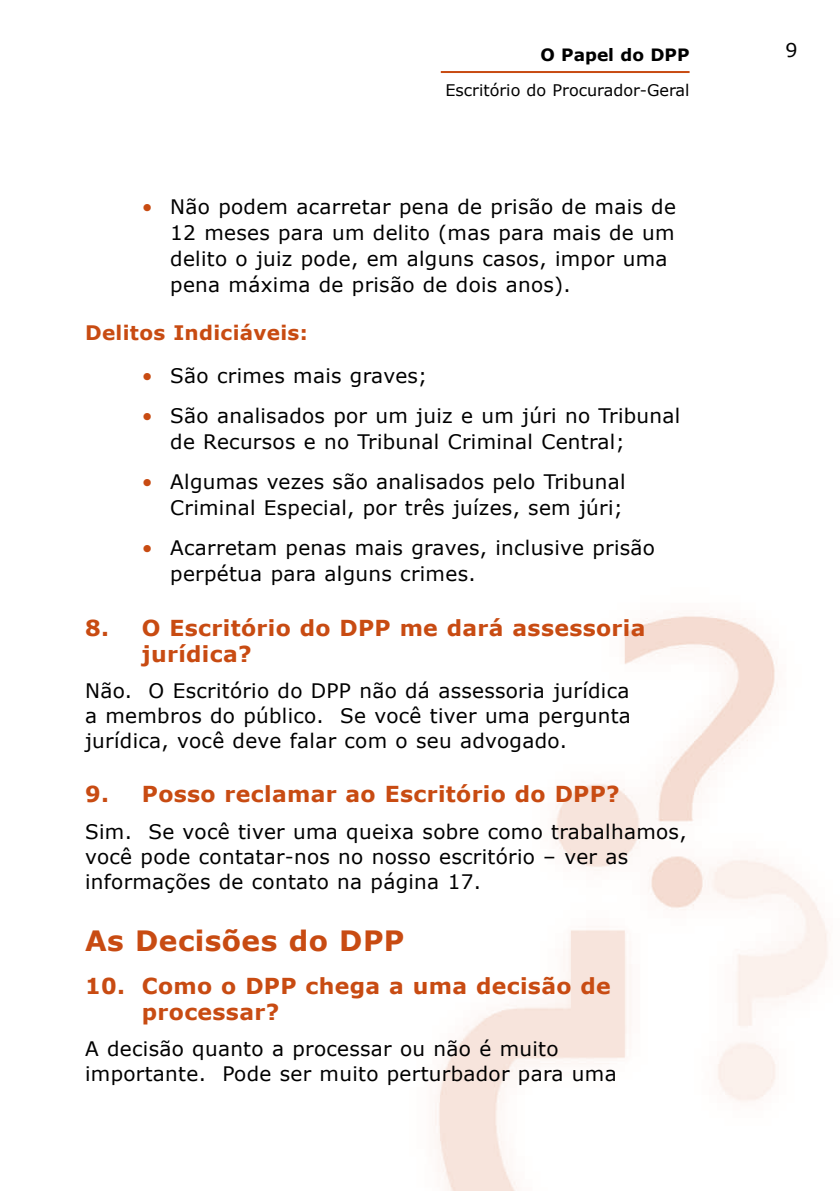
<style>
.page{position:relative;width:840px;height:1191px;background:#fff}
.page>*{position:absolute;margin:0;border:0;box-sizing:border-box;transform-origin:0 0}
.t1{font:700 28px "Verdana";letter-spacing:.015em;color:#c84b12}
.t2{font:700 22px/26px "Verdana";letter-spacing:.015em;color:#c84b12}
.t3{font:20px/26px "Verdana";letter-spacing:.015em;color:#000}
.t4{font:700 20px "Verdana";letter-spacing:.015em;color:#c84b12}
.t5{font:19px "Verdana";color:#000}
.t6{font:700 17px "Verdana";color:#000}
.t7{font:16px "Verdana";color:#000}
.s1{color:#c84b12}
</style>
<div class="page">
<img style="left:434px;top:613px;width:394px;height:578px">
<hr style="left:440px;top:71px;width:249px;height:2px;background:#c84b12">
<p class="t6" style="left:540px;top:44px;width:151px">O Papel do DPP</p>
<p class="t5" style="left:784px;top:38px;width:14px">9</p>
<p class="t7" style="left:445px;top:80px;width:245px">Escritório do Procurador-Geral</p>
<p class="t3" style="left:170px;top:193px;width:507px;text-indent:-28px"><span class="s1">•</span> Não podem acarretar pena de prisão de mais de 12 meses para um delito (mas para mais de um delito o juiz pode, em alguns casos, impor uma pena máxima de prisão de dois anos).</p>
<p class="t4" style="left:85px;top:319px;width:224px">Delitos Indiciáveis:</p>
<p class="t3" style="left:142px;top:361px;width:287px"><span class="s1">•</span> São crimes mais graves;</p>
<p class="t3" style="left:170px;top:402px;width:511px;text-indent:-28px"><span class="s1">•</span> São analisados por um juiz e um júri no Tribunal de Recursos e no Tribunal Criminal Central;</p>
<p class="t3" style="left:142px;top:468px;width:485px;text-align:right"><span class="s1">•</span> Algumas vezes são analisados pelo Tribunal<br>Criminal Especial, por três juízes, sem júri;</p>
<p class="t3" style="left:170px;top:534px;width:486px;text-indent:-28px"><span class="s1">•</span> Acarretam penas mais graves, inclusive prisão perpétua para alguns crimes.</p>
<p class="t2" style="left:142px;top:614px;width:504px;text-indent:-57px">8. O Escritório do DPP me dará assessoria jurídica?</p>
<p class="t3" style="left:85px;top:677px;width:547px;line-height:25px;text-align:justify">Não. O Escritório do DPP não dá assessoria jurídica a membros do público. Se você tiver uma pergunta jurídica, você deve falar com o seu advogado.</p>
<p class="t2" style="left:85px;top:780px;width:536px">9. Posso reclamar ao Escritório do DPP?</p>
<p class="t3" style="left:85px;top:818px;width:602px;line-height:25px">Sim. Se você tiver uma queixa sobre como trabalhamos, você pode contatar-nos no nosso escritório – ver as informações de contato na página 17.</p>
<h1 class="t1" style="left:85px;top:922px;width:321px">As Decisões do DPP</h1>
<p class="t2" style="left:142px;top:972px;width:470px;text-indent:-57px">10. Como o DPP chega a uma decisão de processar?</p>
<p class="t3" style="left:85px;top:1035px;width:533px;line-height:25px">A decisão quanto a processar ou não é muito importante. Pode ser muito perturbador para uma</p>
</div>
